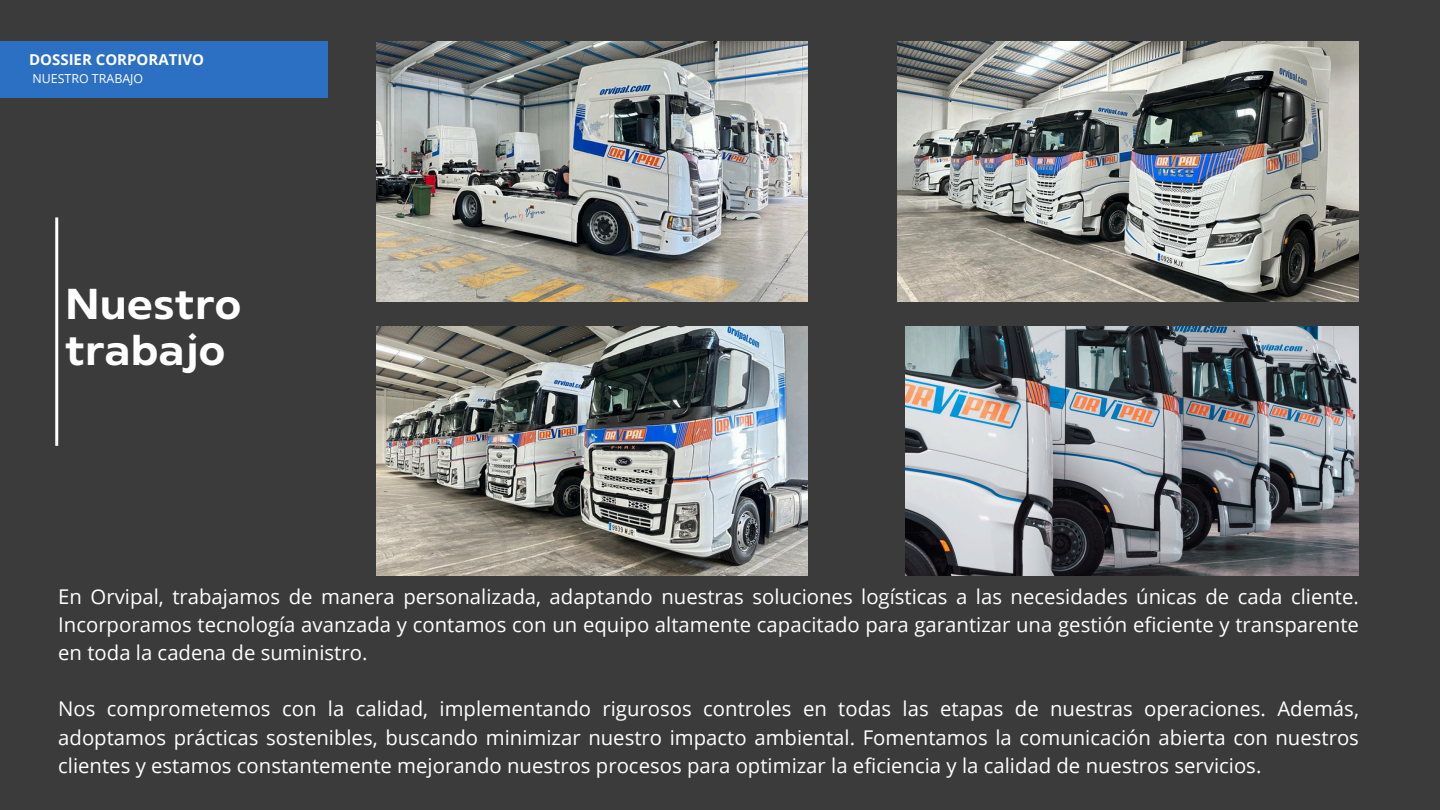
<style>
.page{position:relative;width:1440px;height:810px;background:#3b3b3b}
.page>*{position:absolute;margin:0;border:0;box-sizing:border-box;transform-origin:0 0}
.t1{font:700 42.3px/45.7px "Mero Thai";color:#fff}
.t2{font:20.3px/28.2px "Open Sans";color:#fff;text-align:justify}
.t3{font:700 15px "Open Sans";color:#fff}
.t4{font:12.4px "Open Sans";color:#fff}
</style>
<div class="page">
<div style="left:0;top:42px;width:328px;height:56px;background:#2c70c4"></div>
<img style="left:906px;top:326px;width:453px;height:250px">
<img style="left:377px;top:42px;width:430px;height:259px">
<img style="left:897px;top:42px;width:462px;height:259px">
<img style="left:377px;top:326px;width:430px;height:250px">
<hr style="left:55px;top:217px;width:3px;height:229px;background:#fff">
<h3 class="t3" style="left:29px;top:49px;width:176px">DOSSIER CORPORATIVO</h3>
<p class="t4" style="left:32px;top:70px;width:112px">NUESTRO TRABAJO</p>
<h2 class="t1" style="left:65px;top:286px;width:178px">Nuestro trabajo</h2>
<h1 class="t2" style="left:58px;top:582px;width:1302px">En Orvipal, trabajamos de manera personalizada, adaptando nuestras soluciones logísticas a las necesidades únicas de cada cliente.<br>Incorporamos tecnología avanzada y contamos con un equipo altamente capacitado para garantizar una gestión eficiente y transparente en toda la cadena de suministro.</h1>
<h2 class="t2" style="left:58px;top:695px;width:1302px">Nos comprometemos con la calidad, implementando rigurosos controles en todas las etapas de nuestras operaciones. Además, adoptamos prácticas sostenibles, buscando minimizar nuestro impacto ambiental. Fomentamos la comunicación abierta con nuestros clientes y estamos constantemente mejorando nuestros procesos para optimizar la eficiencia y la calidad de nuestros servicios.</h2>
</div>
